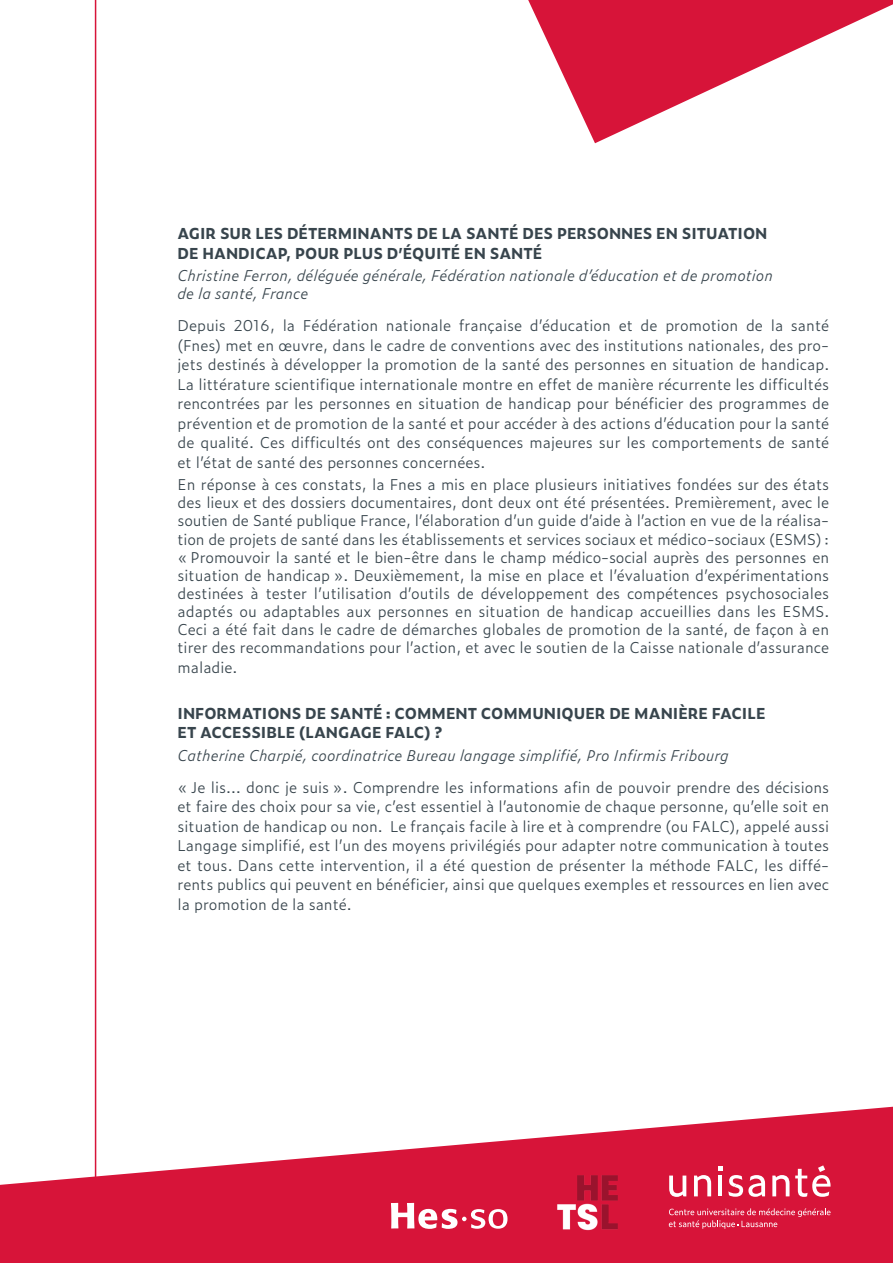
<style>
.page{position:relative;width:893px;height:1263px;background:#fff}
.page>*{position:absolute;margin:0;border:0;box-sizing:border-box;transform-origin:0 0}
.t1{font:300 15px/19.5px "Zeitung Pro";color:#38454d;text-align:justify}
.t2{font:700 15px/19.5px "Zeitung Pro";color:#38454d}
.t3{font:italic 300 15px/18px "Zeitung Pro";color:#38454d}
</style>
<div class="page">
<hr style="left:95px;top:0;width:1px;height:1191px;background:#d71439">
<svg style="left:528px;top:0;width:365px;height:143px;fill:#d71439"></svg>
<svg style="left:0;top:1107px;width:893px;height:156px;fill:#d71439"></svg>
<svg style="left:669px;top:1175px;width:17px;height:22px"></svg>
<svg style="left:694px;top:1175px;width:17px;height:21px"></svg>
<svg style="left:772px;top:1175px;width:17px;height:21px"></svg>
<svg style="left:795px;top:1165px;width:36px;height:32px"></svg>
<svg style="left:669px;top:1208px;width:162px;height:21px;background:#dc3555"></svg>
<svg style="left:718px;top:1166px;width:47px;height:31px"></svg>
<svg style="left:391px;top:1203px;width:116px;height:26px"></svg>
<img style="left:547px;top:1164px;width:81px;height:77px">
<p class="t2" style="left:178px;top:223px;width:591px">AGIR SUR LES DÉTERMINANTS DE LA SANTÉ DES PERSONNES EN SITUATION<br>DE HANDICAP, POUR PLUS D’ÉQUITÉ EN SANTÉ</p>
<p class="t3" style="left:178px;top:266px;width:597px">Christine Ferron, déléguée générale, Fédération nationale d’éducation et de promotion de la santé, France</p>
<p class="t1" style="left:178px;top:315px;width:653px">Depuis 2016, la Fédération nationale française d’éducation et de promotion de la santé (Fnes) met en œuvre, dans le cadre de conventions avec des institutions nationales, des pro&shy;jets destinés à développer la promotion de la santé des personnes en situation de handicap.<br>La littérature scientifique internationale montre en effet de manière récurrente les difficultés rencontrées par les personnes en situation de handicap pour bénéficier des programmes de prévention et de promotion de la santé et pour accéder à des actions d’éducation pour la santé de qualité. Ces difficultés ont des conséquences majeures sur les comportements de santé et l’état de santé des personnes concernées.</p>
<p class="t1" style="left:178px;top:475px;width:653px;line-height:18px">En réponse à ces constats, la Fnes a mis en place plusieurs initiatives fondées sur des états des lieux et des dossiers documentaires, dont deux ont été présentées. Premièrement, avec le soutien de Santé publique France, l’élaboration d’un guide d’aide à l’action en vue de la réalisa-</p>
<p class="t1" style="left:178px;top:530px;width:653px;line-height:18px">tion de projets de santé dans les établissements et services sociaux et médico-sociaux (ESMS) : « Promouvoir la santé et le bien-être dans le champ médico-social auprès des personnes en situation de handicap ». Deuxièmement, la mise en place et l’évaluation d’expérimentations destinées à tester l’utilisation d’outils de développement des compétences psychosociales adaptés ou adaptables aux personnes en situation de handicap accueillies dans les ESMS.<br>Ceci a été fait dans le cadre de démarches globales de promotion de la santé, de façon à en tirer des recommandations pour l’action, et avec le soutien de la Caisse nationale d’assurance</p>
<p class="t1" style="left:178px;top:657px;width:62px">maladie.</p>
<p class="t2" style="left:178px;top:703px;width:589px">INFORMATIONS DE SANTÉ : COMMENT COMMUNIQUER DE MANIÈRE FACILE<br>ET ACCESSIBLE (LANGAGE FALC) ?</p>
<p class="t3" style="left:178px;top:745px;width:553px">Catherine Charpié, coordinatrice Bureau langage simplifié, Pro Infirmis Fribourg</p>
<p class="t1" style="left:178px;top:777px;width:653px">« Je lis… donc je suis ». Comprendre les informations afin de pouvoir prendre des décisions et faire des choix pour sa vie, c’est essentiel à l’autonomie de chaque personne, qu’elle soit en situation de handicap ou non. Le français facile à lire et à comprendre (ou FALC), appelé aussi Langage simplifié, est l’un des moyens privilégiés pour adapter notre communication à toutes et tous. Dans cette intervention, il a été question de présenter la méthode FALC, les diffé&shy;rents publics qui peuvent en bénéficier, ainsi que quelques exemples et ressources en lien avec la promotion de la santé.</p>
</div>
